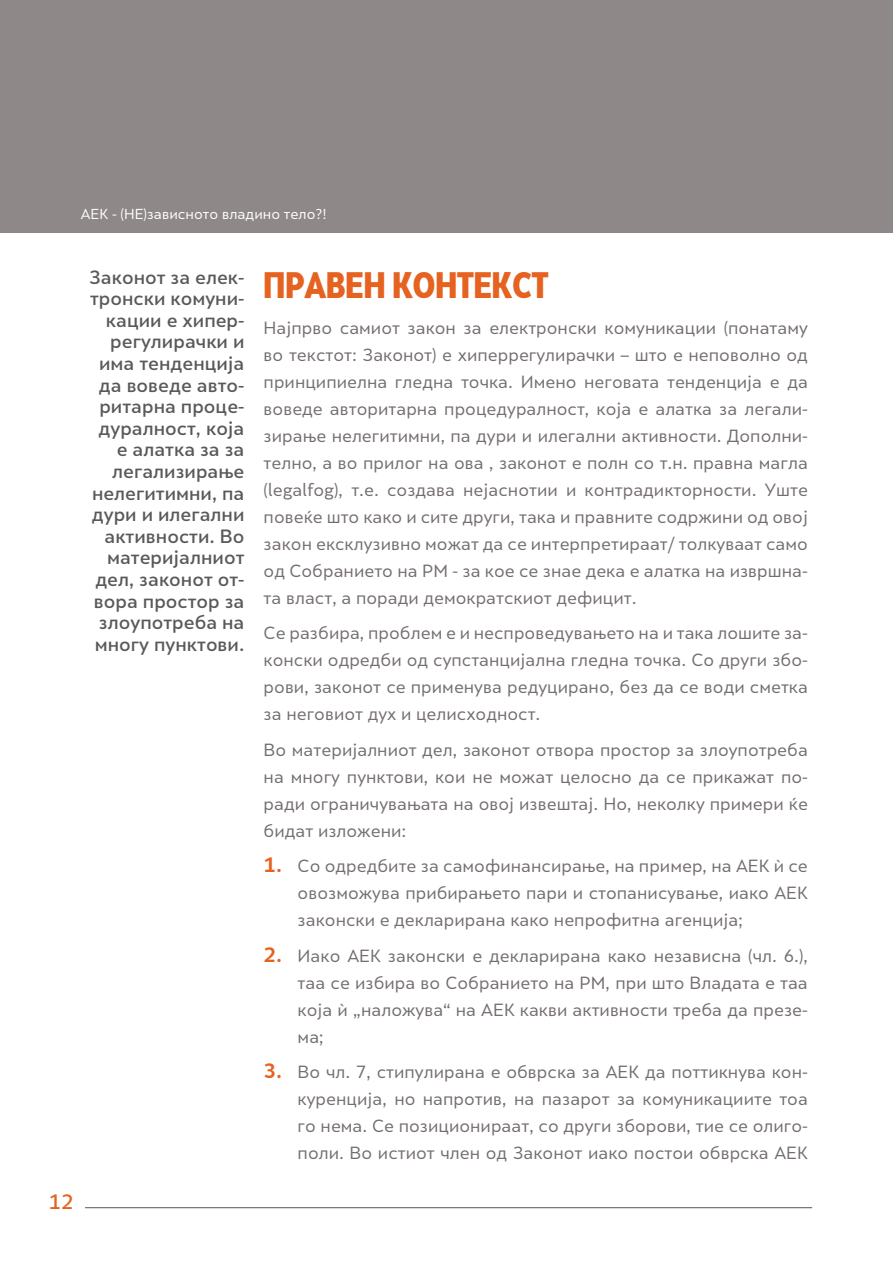
<style>
.page{position:relative;width:893px;height:1263px;background:#fff}
.page>*{position:absolute;margin:0;border:0;box-sizing:border-box;transform-origin:0 0}
.t1{font:900 34.5px "Skola Sans Cn";color:#e56220}
.t2{font:500 19.5px "Skola Sans";color:#e56220}
.t3{font:500 18px/21.6px "Skola Sans";color:#5a5858;text-align:right}
.t4{font:16.5px/27px "Skola Sans";color:#746e6d;text-align:justify}
.t5{font:13.5px "Skola Sans";color:#fff}
.s1{font-weight:700;font-size:19.5px;color:#e56220}
</style>
<div class="page">
<hr style="left:85px;top:1207px;width:727px;height:1px;background:#5a5858">
<div style="left:0;top:0;width:893px;height:233px;background:#8f8888"></div>
<p class="t5" style="left:81px;top:205px;width:248px">АЕК - (НЕ)зависното владино тело?!</p>
<p class="t3" style="left:89px;top:266px;width:157px">Законот за елек&shy;тронски комуни&shy;кации е хипер&shy;регулирачки и има тенденција да воведе авто&shy;ритарна проце&shy;дуралност, која е алатка за за легализирање нелегитимни, па дури и илегални активности. Во материјалниот дел, законот от&shy;вора простор за злоупотреба на многу пунктови.</p>
<p class="t2" style="left:49px;top:1190px;width:26px">12</p>
<h1 class="t1" style="left:264px;top:263px;width:286px">ПРАВЕН КОНТЕКСТ</h1>
<p class="t4" style="left:264px;top:314px;width:546px">Најпрво самиот закон за електронски комуникации (понатаму во текстот: Законот) е хиперрегулирачки – што е неповолно од принципиелна гледна точка. Имено неговата тенденција е да воведе авторитарна процедуралност, која е алатка за легали&shy;зирање нелегитимни, па дури и илегални активности. Дополни&shy;телно, а во прилог на ова , законот е полн со т.н. правна магла (legalfog), т.е. создава нејаснотии и контрадикторности. Уште повеќе што како и сите други, така и правните содржини од овој закон ексклузивно можат да се интерпретираат/ толкуваат само од Собранието на РМ - за кое се знае дека е алатка на извршна&shy;та власт, а поради демократскиот дефицит.</p>
<p class="t4" style="left:264px;top:619px;width:546px">Се разбира, проблем е и неспроведувањето на и така лошите за&shy;конски одредби од супстанцијална гледна точка. Со други збо&shy;рови, законот се применува редуцирано, без да се води сметка за неговиот дух и целисходност.</p>
<p class="t4" style="left:264px;top:736px;width:546px">Во материјалниот дел, законот отвора простор за злоупотреба на многу пунктови, кои не можат целосно да се прикажат по&shy;ради ограничувањата на овој извештај. Но, неколку примери ќе бидат изложени:</p>
<p class="t4" style="left:298px;top:852px;width:512px;text-indent:-34px"><span class="s1">1.</span> Со одредбите за самофинансирање, на пример, на АЕК ѝ се овозможува прибирањето пари и стопанисување, иако АЕК законски е декларирана како непрофитна агенција;</p>
<p class="t4" style="left:298px;top:942px;width:512px;text-indent:-34px"><span class="s1">2.</span> Иако АЕК законски е декларирана како независна (чл. 6.), таа се избира во Собранието на РМ, при што Владата е таа која ѝ „наложува“ на АЕК какви активности треба да презе&shy;ма;</p>
<p class="t4" style="left:298px;top:1058px;width:512px;text-indent:-34px"><span class="s1">3.</span> Во чл. 7, стипулирана е обврска за АЕК да поттикнува кон&shy;куренција, но напротив, на пазарот за комуникациите тоа го нема. Се позиционираат, со други зборови, тие се олиго&shy;поли. Во истиот член од Законот иако постои обврска АЕК</p>
</div>
